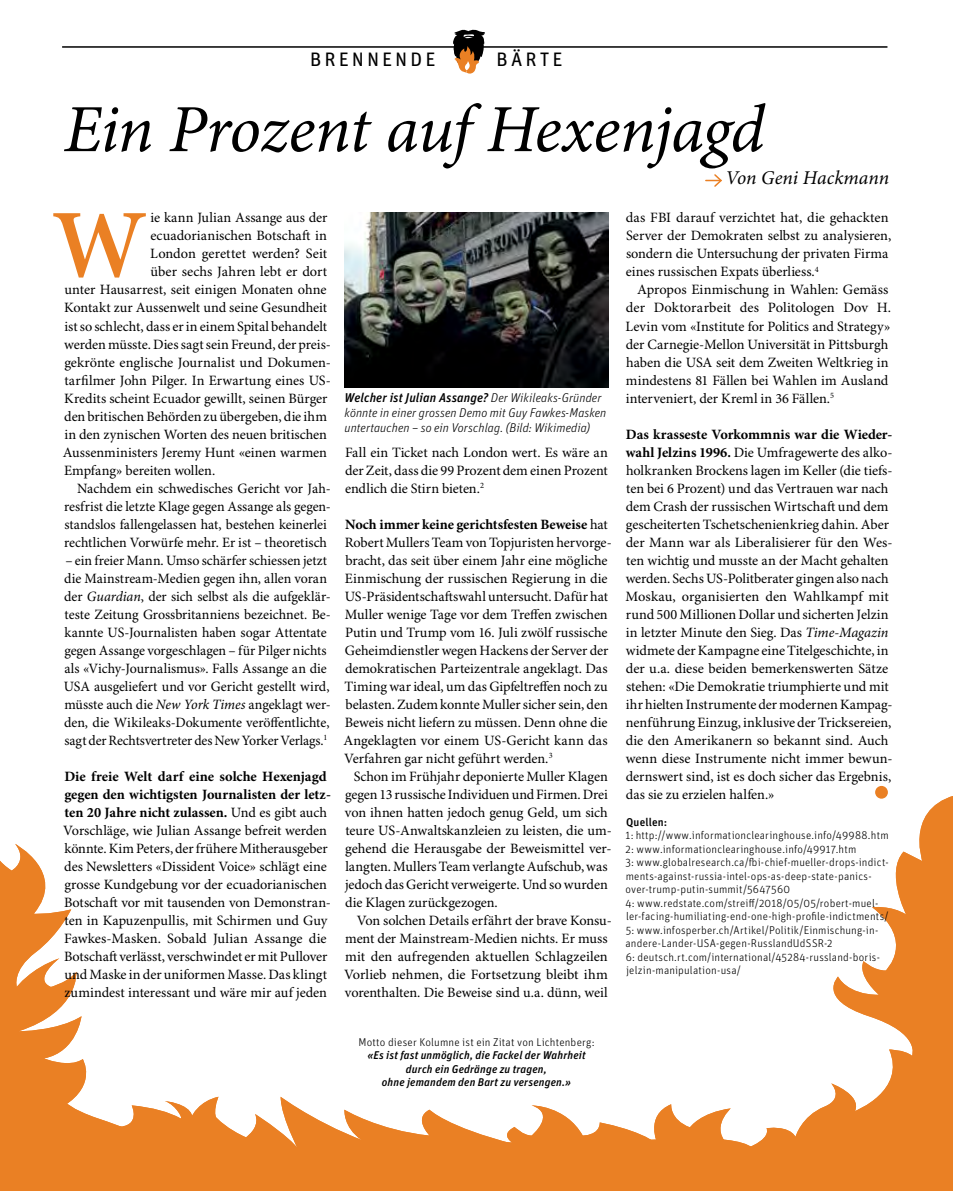
<style>
.page{position:relative;width:953px;height:1191px;background:#fff}
.page>*{position:absolute;margin:0;border:0;box-sizing:border-box;transform-origin:0 0}
.t1{font:600 97.35px "Minion Pro";color:#ea8024}
.t2{font:italic 67.5px "Minion Pro";letter-spacing:-.015em;color:#000}
.t3{font:italic 19.5px "Minion Pro";color:#000}
.t4{font:19.5px "Unit OT";letter-spacing:.16em;color:#000}
.t5{font:14.25px/18px "Minion Pro";letter-spacing:-.005em;color:#000}
.t6{font:italic 300 12.75px/15px "Unit OT";color:#000}
.t7{font:300 11.25px/13.5px "Unit OT";letter-spacing:.015em;color:#000}
.t8{font:italic 500 11.25px/13.5px "Unit OT";letter-spacing:.015em;color:#000;text-align:center}
.t9{font:500 11.25px "Unit OT";letter-spacing:.015em;color:#000}
.s1{font-style:italic}
.s2{font-weight:700}
.s3{font-weight:500}
</style>
<div class="page">
<hr style="left:62px;top:46px;width:825px;height:2px;background:#000">
<svg style="left:452px;top:29px;width:33px;height:45px"></svg>
<svg style="left:0;top:793px;width:952px;height:398px"></svg>
<div style="left:875px;top:786px;width:12px;height:12px;background:#ea8024;border-radius:50%"></div>
<svg style="left:705px;top:174px;width:17px;height:13px"></svg>
<img style="left:344px;top:213px;width:264px;height:174px">
<h3 class="t4" style="left:310px;top:47px;width:127px">BRENNENDE</h3>
<h3 class="t4" style="left:496px;top:47px;width:68px">BÄRTE</h3>
<h2 class="t2" style="left:64px;top:89px;width:702px">Ein Prozent auf Hexenjagd</h2>
<h3 class="t3" style="left:725px;top:166px;width:165px">Von Geni Hackmann</h3>
<h1 class="t1" style="left:52px;top:187px;width:96px">W</h1>
<p class="t5" style="left:150px;top:209px;width:178px">ie kann Julian Assange aus der</p>
<p class="t5" style="left:150px;top:227px;width:178px">ecuadorianischen Botschaft in</p>
<p class="t5" style="left:150px;top:245px;width:178px">London gerettet werden? Seit</p>
<p class="t5" style="left:151px;top:263px;width:178px">über sechs Jahren lebt er dort</p>
<p class="t5" style="left:64px;top:281px;width:264px">unter Hausarrest, seit einigen Monaten ohne</p>
<p class="t5" style="left:64px;top:299px;width:264px">Kontakt zur Aussenwelt und seine Gesundheit</p>
<p class="t5" style="left:64px;top:317px;width:264px">ist so schlecht, dass er in einem Spital behandelt</p>
<p class="t5" style="left:64px;top:335px;width:268px">werden müsste. Dies sagt sein Freund, der preis-</p>
<p class="t5" style="left:64px;top:353px;width:268px">gekrönte englische Journalist und Dokumen-</p>
<p class="t5" style="left:65px;top:371px;width:268px">tarfilmer John Pilger. In Erwartung eines US-</p>
<p class="t5" style="left:64px;top:389px;width:265px">Kredits scheint Ecuador gewillt, seinen Bürger</p>
<p class="t5" style="left:64px;top:407px;width:264px">den britischen Behörden zu übergeben, die ihm</p>
<p class="t5" style="left:64px;top:425px;width:264px">in den zynischen Worten des neuen britischen</p>
<p class="t5" style="left:63px;top:443px;width:266px">Aussenministers Jeremy Hunt «einen warmen</p>
<p class="t5" style="left:64px;top:461px;width:153px">Empfang» bereiten wollen.</p>
<p class="t5" style="left:77px;top:479px;width:255px">Nachdem ein schwedisches Gericht vor Jah-</p>
<p class="t5" style="left:64px;top:497px;width:268px">resfrist die letzte Klage gegen Assange als gegen-</p>
<p class="t5" style="left:64px;top:515px;width:264px">standslos fallengelassen hat, bestehen keinerlei</p>
<p class="t5" style="left:64px;top:533px;width:264px">rechtlichen Vorwürfe mehr. Er ist – theoretisch</p>
<p class="t5" style="left:64px;top:551px;width:268px">– ein freier Mann. Umso schärfer schiessen jetzt die Mainstream-Medien gegen ihn, allen voran der <span class="s1">Guardian</span>, der sich selbst als die aufgeklär&shy;teste Zeitung Grossbritanniens bezeichnet. Be&shy;kannte US-Journalisten haben sogar Attentate gegen Assange vorgeschlagen – für Pilger nichts als «Vichy-Journalismus». Falls Assange an die USA ausgeliefert und vor Gericht gestellt wird, müsste auch die <span class="s1">New York Times</span> angeklagt wer&shy;den, die Wikileaks-Dokumente veröffentlichte, sagt der Rechtsvertreter des New Yorker Verlags.<sup>1</sup></p>
<p class="t5" style="left:63px;top:767px;width:269px"><span class="s2">Die freie Welt darf eine solche Hexenjagd gegen den wichtigsten Journalisten der letz&shy;ten 20 Jahre nicht zulassen.</span> Und es gibt auch Vorschläge, wie Julian Assange befreit werden könnte. Kim Peters, der frühere Mitherausgeber des Newsletters «Dissident Voice» schlägt eine grosse Kundgebung vor der ecuadorianischen Botschaft vor mit tausenden von Demonstran&shy;ten in Kapuzenpullis, mit Schirmen und Guy Fawkes-Masken. Sobald Julian Assange die Botschaft verlässt, verschwindet er mit Pullover und Maske in der uniformen Masse. Das klingt zumindest interessant und wäre mir auf jeden</p>
<p class="t6" style="left:344px;top:390px;width:263px"><span class="s3">Welcher ist Julian Assange?</span> Der Wikileaks-Gründer könnte in einer grossen Demo mit Guy Fawkes-Masken untertauchen – so ein Vorschlag. (Bild: Wikimedia)</p>
<p class="t5" style="left:345px;top:443px;width:264px;text-align:justify">Fall ein Ticket nach London wert. Es wäre an der Zeit, dass die 99 Prozent dem einen Prozent endlich die Stirn bieten.<sup>2</sup></p>
<p class="t5" style="left:343px;top:515px;width:270px"><span class="s2">Noch immer keine gerichtsfesten Beweise</span> hat Robert Mullers Team von Topjuristen hervorge&shy;bracht, das seit über einem Jahr eine mögliche Einmischung der russischen Regierung in die US-Präsidentschaftswahl untersucht. Dafür hat Muller wenige Tage vor dem Treffen zwischen Putin und Trump vom 16. Juli zwölf russische Geheimdienstler wegen Hackens der Server der demokratischen Parteizentrale angeklagt. Das Timing war ideal, um das Gipfeltreffen noch zu belasten. Zudem konnte Muller sicher sein, den Beweis nicht liefern zu müssen. Denn ohne die Angeklagten vor einem US-Gericht kann das Verfahren gar nicht geführt werden.<sup>3</sup></p>
<p class="t5" style="left:345px;top:767px;width:268px;text-indent:9px">Schon im Frühjahr deponierte Muller Klagen gegen 13 russische Individuen und Firmen. Drei von ihnen hatten jedoch genug Geld, um sich teure US-Anwaltskanzleien zu leisten, die um&shy;gehend die Herausgabe der Beweismittel ver&shy;langten. Mullers Team verlangte Aufschub, was jedoch das Gericht verweigerte. Und so wurden die Klagen zurückgezogen.</p>
<p class="t5" style="left:344px;top:911px;width:269px;text-indent:13px">Von solchen Details erfährt der brave Konsu&shy;ment der Mainstream-Medien nichts. Er muss mit den aufregenden aktuellen Schlagzeilen Vorlieb nehmen, die Fortsetzung bleibt ihm vorenthalten. Die Beweise sind u.a. dünn, weil</p>
<p class="t5" style="left:625px;top:209px;width:267px">das FBI darauf verzichtet hat, die gehackten Server der Demokraten selbst zu analysieren, sondern die Untersuchung der privaten Firma eines russischen Expats überliess.<sup>4</sup></p>
<p class="t5" style="left:625px;top:281px;width:267px;text-indent:11px">Apropos Einmischung in Wahlen: Gemäss der Doktorarbeit des Politologen Dov H.<br>Levin vom «Institute for Politics and Strategy» der Carnegie-Mellon Universität in Pittsburgh haben die USA seit dem Zweiten Weltkrieg in mindestens 81 Fällen bei Wahlen im Ausland interveniert, der Kreml in 36 Fällen.<sup>5</sup></p>
<p class="t5" style="left:625px;top:425px;width:268px"><span class="s2">Das krasseste Vorkommnis war die Wieder&shy;wahl Jelzins 1996.</span> Die Umfragewerte des alko&shy;holkranken Brockens lagen im Keller (die tiefs&shy;ten bei 6 Prozent) und das Vertrauen war nach dem Crash der russischen Wirtschaft und dem gescheiterten Tschetschenienkrieg dahin. Aber der Mann war als Liberalisierer für den Wes&shy;ten wichtig und musste an der Macht gehalten werden. Sechs US-Politberater gingen also nach Moskau, organisierten den Wahlkampf mit rund 500 Millionen Dollar und sicherten Jelzin in letzter Minute den Sieg. Das <span class="s1">Time-Magazin </span>widmete der Kampagne eine Titelgeschichte, in der u.a. diese beiden bemerkenswerten Sätze stehen: «Die Demokratie triumphierte und mit ihr hielten Instrumente der modernen Kampag&shy;nenführung Einzug, inklusive der Tricksereien, die den Amerikanern so bekannt sind. Auch wenn diese Instrumente nicht immer bewun&shy;dernswert sind, ist es doch sicher das Ergebnis, das sie zu erzielen halfen.»</p>
<p class="t9" style="left:626px;top:814px;width:43px">Quellen:</p>
<p class="t7" style="left:625px;top:828px;width:265px">1: http://www.informationclearinghouse.info/49988.htm 2: www.informationclearinghouse.info/49917.htm<br>3: www.globalresearch.ca/fbi-chief-mueller-drops-indict&shy;ments-against-russia-intel-ops-as-deep-state-panics&shy;over-trump-putin-summit/5647560<br>4: www.redstate.com/streiff/2018/05/05/robert-muel&shy;ler-facing-humiliating-end-one-high-profile-indictments/ 5: www.infosperber.ch/Artikel/Politik/Einmischung-in&shy;andere-Lander-USA-gegen-RusslandUdSSR-2<br>6: deutsch.rt.com/international/45284-russland-boris&shy;jelzin-manipulation-usa/</p>
<p class="t7" style="left:358px;top:1035px;width:238px">Motto dieser Kolumne ist ein Zitat von Lichtenberg:</p>
<p class="t8" style="left:367px;top:1048px;width:220px">«Es ist fast unmöglich, die Fackel der Wahrheit durch ein Gedränge zu tragen,<br>ohne jemandem den Bart zu versengen.»</p>
</div>
